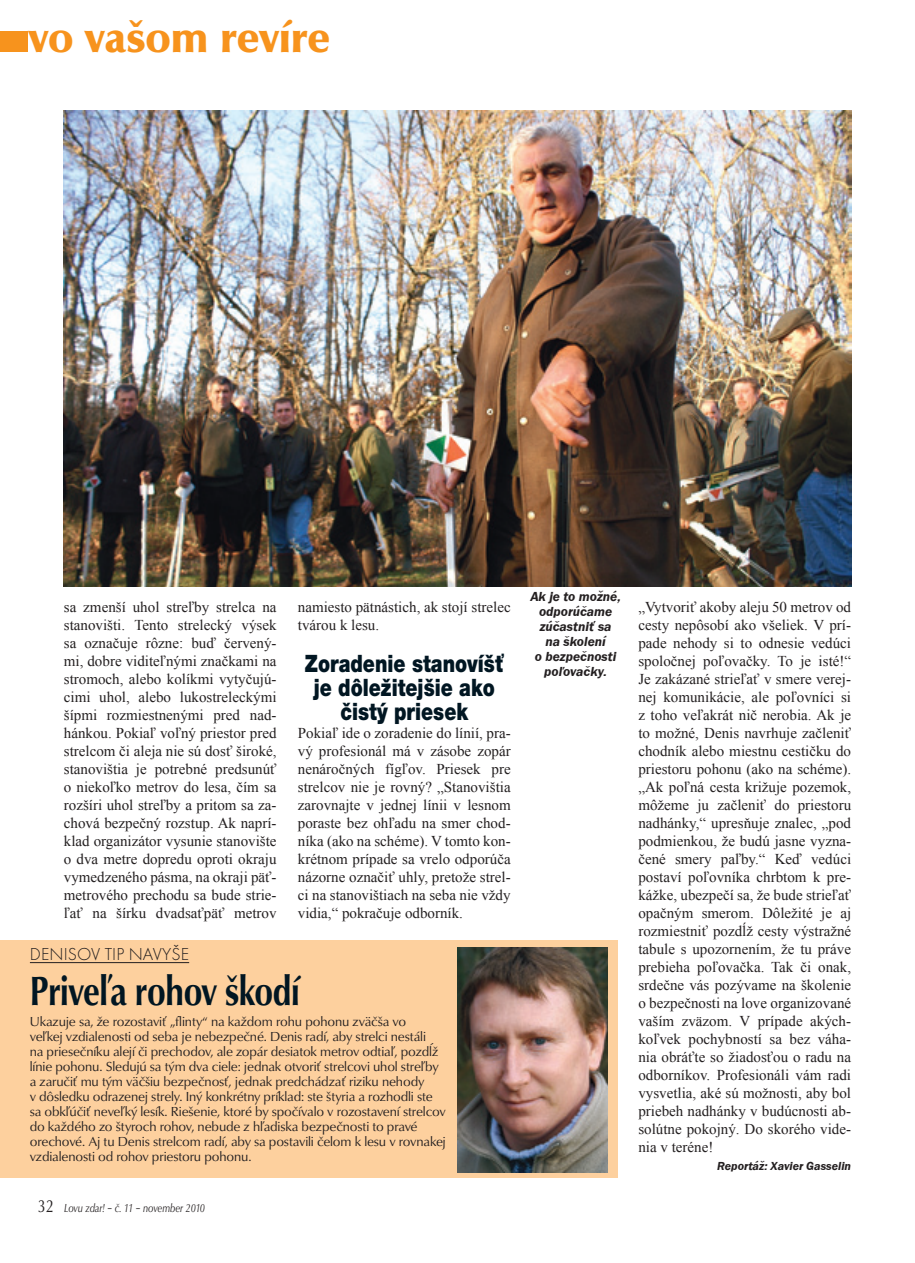
<style>
.page{position:relative;width:915px;height:1263px;background:#fff}
.page>*{position:absolute;margin:0;border:0;box-sizing:border-box;transform-origin:0 0}
.t1{font:900 45px "Classico URWTOT";color:#f7931d}
.t2{font:700 42px "Classico URWTOT";letter-spacing:-.01em;color:#011622;scale:.8 1}
.t3{font:900 24px/24px "Helvetica Neue CE";color:#011622;text-align:center;scale:.8 1}
.t4{font:18px "Futura TOT Ligh";letter-spacing:.005em;color:#231f20}
.t5{font:15px/18px "Times New Roman";color:#231f20;text-align:justify}
.t6{font:13.5px/15px "Classico URWTOT";letter-spacing:-.01em;color:#231f20}
.t7{font:italic 600 13.5px/15px "Franklin Gothic Itc TEE";color:#231f20;text-align:center}
.t8{font:italic 12px "Classico URWTOT";color:#231f20;scale:.8 1}
.t9{font:italic 600 12px "Franklin Gothic Itc TEE";color:#231f20}
.s1{font-style:normal;font-size:18px}
</style>
<div class="page">
<div style="left:0;top:31px;width:27px;height:21px;background:#f7931d"></div>
<img style="left:64px;top:111px;width:786px;height:476px">
<div style="left:0;top:940px;width:617px;height:237px;background:#fdd09e"></div>
<img style="left:457px;top:947px;width:150px;height:225px">
<hr style="left:30px;top:962px;width:159px;height:1px;background:#231f20">
<h1 class="t1" style="left:29px;top:9px;width:303px">vo vašom revíre</h1>
<p class="t5" style="left:64px;top:598px;width:214px">sa zmenší uhol streľby strelca na stanovišti. Tento strelecký výsek sa označuje rôzne: buď červený&shy;mi, dobre viditeľnými značkami na stromoch, alebo kolíkmi vytyčujú&shy;cimi uhol, alebo lukostreleckými šípmi rozmiestnenými pred nad&shy;hánkou. Pokiaľ voľný priestor pred strelcom či aleja nie sú dosť široké, stanovištia je potrebné predsunúť o niekoľko metrov do lesa, čím sa rozšíri uhol streľby a pritom sa za&shy;chová bezpečný rozstup. Ak naprí&shy;klad organizátor vysunie stanovište o dva metre dopredu oproti okraju vymedzeného pásma, na okraji päť&shy;metrového prechodu sa bude strie&shy;ľať na šírku dvadsaťpäť metrov</p>
<p class="t5" style="left:298px;top:598px;width:214px">namiesto pätnástich, ak stojí strelec tvárou k lesu.</p>
<h3 class="t3" style="left:305px;top:652px;width:250px">Zoradenie stanovíšť je dôležitejšie ako čistý priesek</h3>
<p class="t5" style="left:298px;top:724px;width:214px">Pokiaľ ide o zoradenie do línií, pra&shy;vý profesionál má v zásobe zopár nenáročných fígľov. Priesek pre strelcov nie je rovný? „Stanovištia zarovnajte v jednej línii v lesnom poraste bez ohľadu na smer chod&shy;níka (ako na schéme). V tomto kon&shy;krétnom prípade sa vrelo odporúča názorne označiť uhly, pretože strel&shy;ci na stanovištiach na seba nie vždy vidia,“ pokračuje odborník.</p>
<p class="t4" style="left:30px;top:944px;width:160px">DENISOV TIP NAVYŠE</p>
<h2 class="t2" style="left:30px;top:964px;width:339px">Priveľa rohov škodí</h2>
<p class="t6" style="left:30px;top:1014px;width:417px">Ukazuje sa, že rozostaviť „flinty“ na každom rohu pohonu zväčša vo<br>veľkej vzdialenosti od seba je nebezpečné. Denis radí, aby strelci nestáli<br>na priesečníku alejí či prechodov, ale zopár desiatok metrov odtiaľ, pozdĺž línie pohonu. Sledujú sa tým dva ciele: jednak otvoriť strelcovi uhol streľby a zaručiť mu tým väčšiu bezpečnosť, jednak predchádzať riziku nehody<br>v dôsledku odrazenej strely. Iný konkrétny príklad: ste štyria a rozhodli ste sa obkľúčiť neveľký lesík. Riešenie, ktoré by spočívalo v rozostavení strelcov do každého zo štyroch rohov, nebude z hľadiska bezpečnosti to pravé orechové. Aj tu Denis strelcom radí, aby sa postavili čelom k lesu v rovnakej vzdialenosti od rohov priestoru pohonu.</p>
<p class="t8" style="left:38px;top:1200px;width:211px"><span class="s1">32</span> Lovu zdar! – č. 11 – november 2010</p>
<p class="t7" style="left:530px;top:589px;width:92px">Ak je to možné, odporúčame zúčastniť sa<br>na školení<br>o bezpečnosti poľovačky.</p>
<p class="t5" style="left:638px;top:598px;width:214px">„Vytvoriť akoby aleju 50 metrov od cesty nepôsobí ako všeliek. V prí&shy;pade nehody si to odnesie vedúci spoločnej poľovačky. To je isté!“ Je zakázané strieľať v smere verej&shy;nej komunikácie, ale poľovníci si z toho veľakrát nič nerobia. Ak je to možné, Denis navrhuje začleniť chodník alebo miestnu cestičku do priestoru pohonu (ako na schéme). „Ak poľná cesta križuje pozemok, môžeme ju začleniť do priestoru nadhánky,“ upresňuje znalec, „pod podmienkou, že budú jasne vyzna&shy;čené smery paľby.“ Keď vedúci postaví poľovníka chrbtom k pre&shy;kážke, ubezpečí sa, že bude strieľať opačným smerom. Dôležité je aj rozmiestniť pozdĺž cesty výstražné tabule s upozornením, že tu práve prebieha poľovačka. Tak či onak, srdečne vás pozývame na školenie o bezpečnosti na love organizované vaším zväzom. V prípade akých&shy;koľvek pochybností sa bez váha&shy;nia obráťte so žiadosťou o radu na odborníkov. Profesionáli vám radi vysvetlia, aké sú možnosti, aby bol priebeh nadhánky v budúcnosti ab&shy;solútne pokojný. Do skorého vide&shy;nia v teréne!</p>
<p class="t9" style="left:717px;top:1159px;width:135px">Reportáž: Xavier Gasselin</p>
</div>
